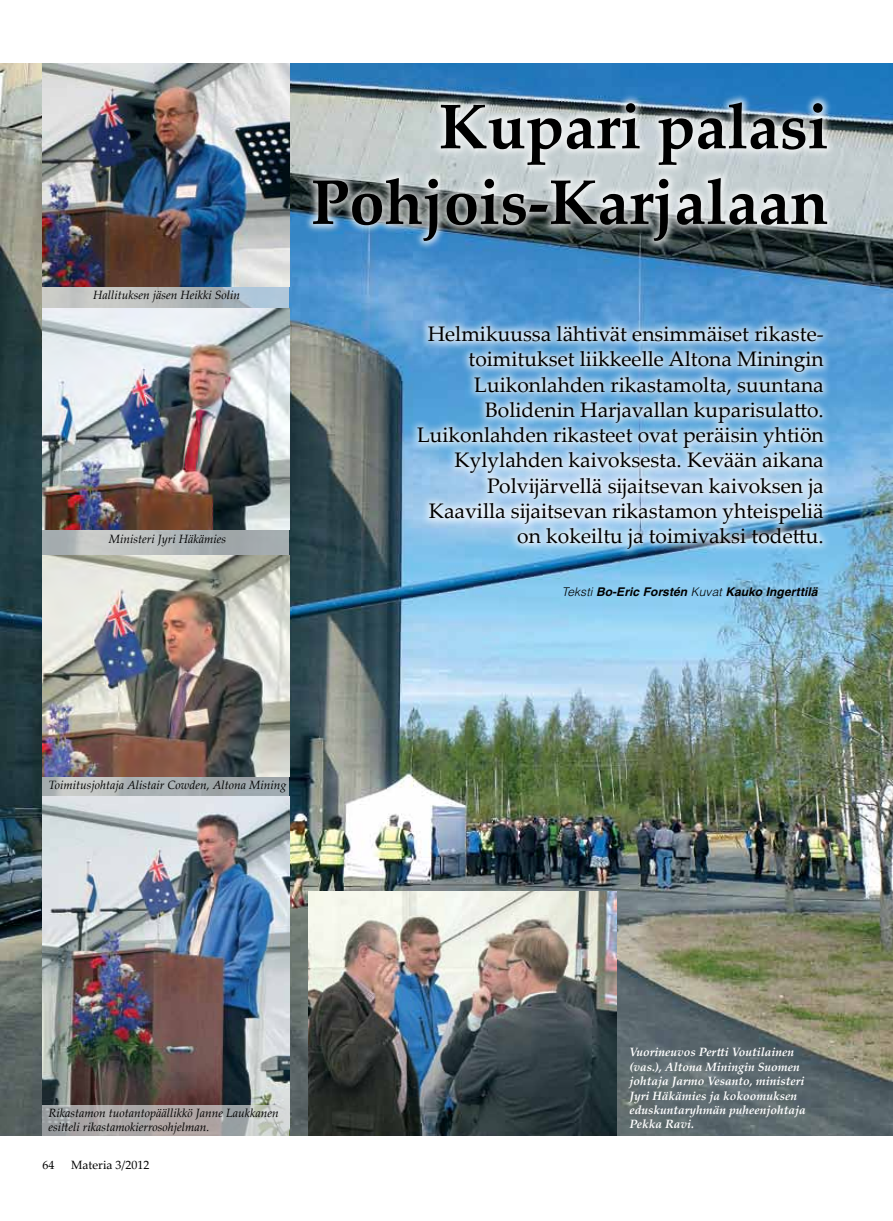
<style>
.page{position:relative;width:893px;height:1221px;background:#fff}
.page>*{position:absolute;margin:0;border:0;box-sizing:border-box;transform-origin:0 0}
.t1{font:700 63px/75.6px "Palatino Linotype";color:#000;text-align:right}
.t2{font:21px/25.2px "Palatino Linotype";color:#000;text-align:right}
.t3{font:italic 12px/14.4px "Palatino Linotype";color:#000}
.t4{font:italic 700 12px/14.4px "Palatino Linotype";color:#fff}
.t5{font:italic 700 12px "Helvetica";letter-spacing:.01em;color:#000}
.t6{font:12px "Palatino Linotype";color:#000}
.s1{font-weight:300}
</style>
<div class="page">
<img style="left:0;top:64px;width:893px;height:1071px">
<div style="left:408px;top:317px;width:425px;height:241px;background:#fff;opacity:.75"></div>
<div style="left:303px;top:93px;width:534px;height:157px;background:#fff;opacity:.75"></div>
<svg style="left:43px;top:63px;width:246px;height:734px;background:#b1b7b9"></svg>
<img style="left:308px;top:891px;width:308px;height:244px">
<img style="left:42px;top:309px;width:247px;height:221px">
<img style="left:43px;top:64px;width:246px;height:222px">
<img style="left:43px;top:555px;width:246px;height:221px">
<img style="left:43px;top:797px;width:246px;height:307px">
<svg style="left:43px;top:1104px;width:246px;height:31px;background:#aba8a8"></svg>
<p class="t3" style="left:93px;top:287px;width:149px">Hallituksen jäsen Heikki Solin</p>
<p class="t3" style="left:109px;top:531px;width:119px">Ministeri Jyri Häkämies</p>
<h1 class="t1" style="left:311px;top:87px;width:519px">Kupari palasi<br>Pohjois-Karjalaan</h1>
<p class="t2" style="left:417px;top:321px;width:408px">Helmikuussa lähtivät ensimmäiset rikaste&shy;toimitukset liikkeelle Altona Miningin Luikonlahden rikastamolta, suuntana Bolidenin Harjavallan kuparisulatto.<br>Luikonlahden rikasteet ovat peräisin yhtiön Kylylahden kaivoksesta. Kevään aikana Polvijärvellä sijaitsevan kaivoksen ja Kaavilla sijaitsevan rikastamon yhteispeliä on kokeiltu ja toimivaksi todettu.</p>
<p class="t5" style="left:562px;top:584px;width:257px"><span class="s1">Teksti</span> Bo-Eric Forstén <span class="s1">Kuvat</span> Kauko Ingerttilä</p>
<p class="t3" style="left:49px;top:777px;width:239px">Toimitusjohtaja Alistair Cowden, Altona Mining</p>
<p class="t3" style="left:49px;top:1105px;width:232px">Rikastamon tuotantopäällikkö Janne Laukkanen esitteli rikastamokierrosohjelman.</p>
<p class="t6" style="left:42px;top:1155px;width:13px">64</p>
<p class="t6" style="left:71px;top:1155px;width:80px">Materia 3/2012</p>
<p class="t4" style="left:629px;top:1044px;width:178px">Vuorineuvos Pertti Voutilainen (vas.), Altona Miningin Suomen johtaja Jarmo Vesanto, ministeri<br>Jyri Häkämies ja kokoomuksen eduskuntaryhmän puheenjohtaja<br>Pekka Ravi.</p>
</div>
